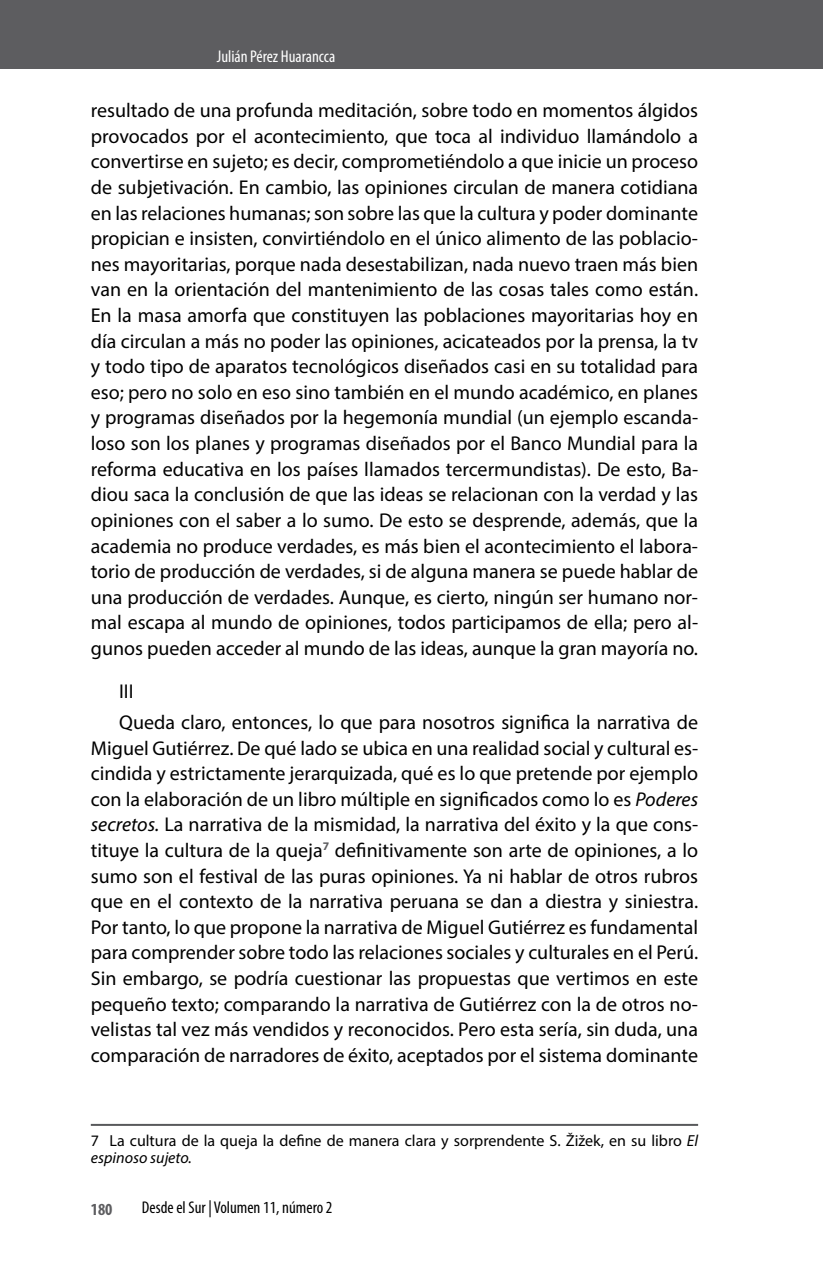
<style>
.page{position:relative;width:823px;height:1265px;background:#fff}
.page>*{position:absolute;margin:0;border:0;box-sizing:border-box;transform-origin:0 0}
.t1{font:20px/25.6px "Myriad Pro";color:#000;text-align:justify}
.t2{font:condensed 17px "Myriad Pro";color:#000}
.t3{font:condensed 17px "Myriad Pro";color:#fff}
.t4{font:700 condensed 17px "Myriad Pro";color:#5d5d60}
.t5{font:16px/17px "Myriad Pro";color:#000}
.s1{font-style:italic}
</style>
<div class="page">
<div style="left:0;top:0;width:822px;height:68px;background:#5d5d60"></div>
<hr style="left:91px;top:1123px;width:606px;height:2px;background:#58595b">
<p class="t3" style="left:217px;top:46px;width:120px">Julián Pérez Huarancca</p>
<p class="t1" style="left:91px;top:97px;width:608px">resultado de una profunda meditación, sobre todo en momentos álgidos provocados por el acontecimiento, que toca al individuo llamándolo a convertirse en sujeto; es decir, comprometiéndolo a que inicie un proceso de subjetivación. En cambio, las opiniones circulan de manera cotidiana en las relaciones humanas; son sobre las que la cultura y poder dominante propician e insisten, convirtiéndolo en el único alimento de las poblacio&shy;nes mayoritarias, porque nada desestabilizan, nada nuevo traen más bien van en la orientación del mantenimiento de las cosas tales como están.<br>En la masa amorfa que constituyen las poblaciones mayoritarias hoy en día circulan a más no poder las opiniones, acicateados por la prensa, la tv y todo tipo de aparatos tecnológicos diseñados casi en su totalidad para eso; pero no solo en eso sino también en el mundo académico, en planes y programas diseñados por la hegemonía mundial (un ejemplo escanda&shy;loso son los planes y programas diseñados por el Banco Mundial para la reforma educativa en los países llamados tercermundistas). De esto, Ba&shy;diou saca la conclusión de que las ideas se relacionan con la verdad y las opiniones con el saber a lo sumo. De esto se desprende, además, que la academia no produce verdades, es más bien el acontecimiento el labora&shy;torio de producción de verdades, si de alguna manera se puede hablar de una producción de verdades. Aunque, es cierto, ningún ser humano nor&shy;mal escapa al mundo de opiniones, todos participamos de ella; pero al&shy;gunos pueden acceder al mundo de las ideas, aunque la gran mayoría no.</p>
<p class="t1" style="left:119px;top:675px;width:580px;line-height:31.2px">III<br>Queda claro, entonces, lo que para nosotros significa la narrativa de</p>
<p class="t1" style="left:91px;top:734px;width:608px">Miguel Gutiérrez. De qué lado se ubica en una realidad social y cultural es&shy;cindida y estrictamente jerarquizada, qué es lo que pretende por ejemplo con la elaboración de un libro múltiple en significados como lo es <span class="s1">Poderes secretos.</span> La narrativa de la mismidad, la narrativa del éxito y la que cons&shy;tituye la cultura de la queja<sup>7</sup> definitivamente son arte de opiniones, a lo sumo son el festival de las puras opiniones. Ya ni hablar de otros rubros que en el contexto de la narrativa peruana se dan a diestra y siniestra.<br>Por tanto, lo que propone la narrativa de Miguel Gutiérrez es fundamental para comprender sobre todo las relaciones sociales y culturales en el Perú.<br>Sin embargo, se podría cuestionar las propuestas que vertimos en este pequeño texto; comparando la narrativa de Gutiérrez con la de otros no&shy;velistas tal vez más vendidos y reconocidos. Pero esta sería, sin duda, una comparación de narradores de éxito, aceptados por el sistema dominante</p>
<p class="t5" style="left:91px;top:1131px;width:608px">7 La cultura de la queja la define de manera clara y sorprendente S. Žižek, en su libro <span class="s1">El espinoso sujeto.</span></p>
<p class="t4" style="left:91px;top:1198px;width:23px">180</p>
<p class="t2" style="left:142px;top:1196px;width:192px">Desde el Sur | Volumen 11, número 2</p>
</div>
